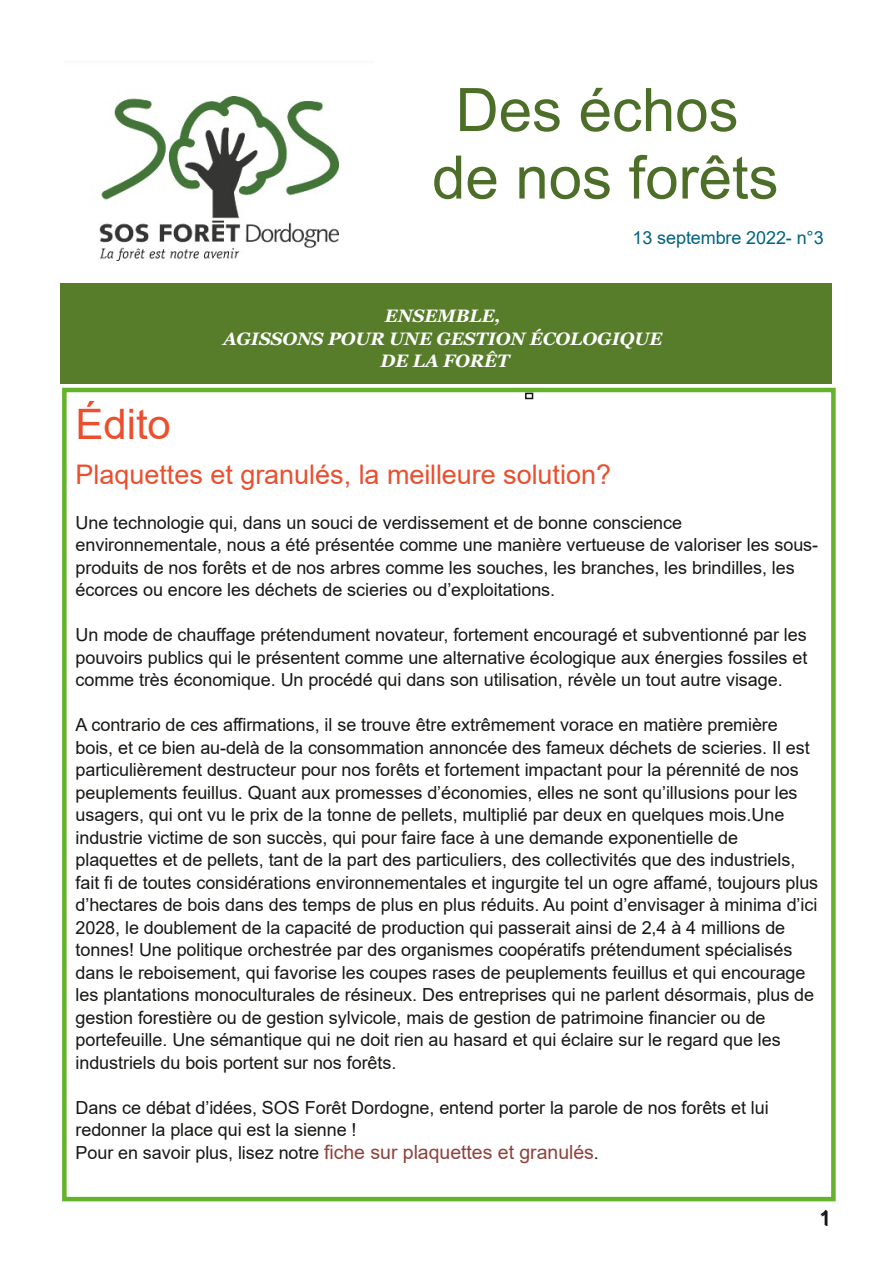
<style>
.page{position:relative;width:893px;height:1263px;background:#fff}
.page>*{position:absolute;margin:0;border:0;box-sizing:border-box;transform-origin:0 0}
.t1{font:60px/67.5px "Arial";color:#4c6e28;text-align:center}
.t2{font:42px "Arial";color:#ea4f2e}
.t3{font:27px "Arial";color:#ea4f2e}
.t4{font:21px "Arial";color:#181715}
.t5{font:18px/22.5px "Arial";letter-spacing:-.005em;color:#181715}
.t6{font:italic 700 18px/22.5px "Georgia";color:#fff;text-align:center}
.t7{font:18px "Arial";letter-spacing:-.005em;color:#006380}
.s1{font-size:19.5px;color:#8f413b}
</style>
<div class="page">
<img style="left:99px;top:95px;width:241px;height:166px">
<div style="left:60px;top:283px;width:771px;height:101px;background:#577d2b"></div>
<div style="left:62px;top:388px;width:774px;height:813px;border:4px solid #64b32b"></div>
<div style="left:525px;top:393px;width:8px;height:6px;border:2px solid #181715"></div>
<h1 class="t1" style="left:432px;top:76px;width:348px">Des échos de nos forêts</h1>
<p class="t7" style="left:632px;top:227px;width:193px">13 septembre 2022- n°3</p>
<p class="t6" style="left:223px;top:304px;width:441px">ENSEMBLE,<br>AGISSONS POUR UNE GESTION ÉCOLOGIQUE<br>DE LA FORÊT</p>
<h2 class="t2" style="left:76px;top:401px;width:97px">Édito</h2>
<h3 class="t3" style="left:76px;top:459px;width:537px">Plaquettes et granulés, la meilleure solution?</h3>
<p class="t5" style="left:76px;top:511px;width:744px">Une technologie qui, dans un souci de verdissement et de bonne conscience environnementale, nous a été présentée comme une manière vertueuse de valoriser les sous&shy;produits de nos forêts et de nos arbres comme les souches, les branches, les brindilles, les écorces ou encore les déchets de scieries ou d’exploitations.</p>
<p class="t5" style="left:76px;top:624px;width:733px;text-align:justify">Un mode de chauffage prétendument novateur, fortement encouragé et subventionné par les pouvoirs publics qui le présentent comme une alternative écologique aux énergies fossiles et comme très économique. Un procédé qui dans son utilisation, révèle un tout autre visage.</p>
<p class="t5" style="left:76px;top:714px;width:744px">A contrario de ces affirmations, il se trouve être extrêmement vorace en matière première bois, et ce bien au-delà de la consommation annoncée des fameux déchets de scieries. Il est particulièrement destructeur pour nos forêts et fortement impactant pour la pérennité de nos peuplements feuillus. Quant aux promesses d’économies, elles ne sont qu’illusions pour les usagers, qui ont vu le prix de la tonne de pellets, multiplié par deux en quelques mois.Une industrie victime de son succès, qui pour faire face à une demande exponentielle de plaquettes et de pellets, tant de la part des particuliers, des collectivités que des industriels, fait fi de toutes considérations environnementales et ingurgite tel un ogre affamé, toujours plus d’hectares de bois dans des temps de plus en plus réduits. Au point d’envisager à minima d’ici 2028, le doublement de la capacité de production qui passerait ainsi de 2,4 à 4 millions de tonnes! Une politique orchestrée par des organismes coopératifs prétendument spécialisés dans le reboisement, qui favorise les coupes rases de peuplements feuillus et qui encourage les plantations monoculturales de résineux. Des entreprises qui ne parlent désormais, plus de gestion forestière ou de gestion sylvicole, mais de gestion de patrimoine financier ou de portefeuille. Une sémantique qui ne doit rien au hasard et qui éclaire sur le regard que les industriels du bois portent sur nos forêts.</p>
<p class="t5" style="left:76px;top:1096px;width:695px">Dans ce débat d’idées, SOS Forêt Dordogne, entend porter la parole de nos forêts et lui redonner la place qui est la sienne !<br>Pour en savoir plus, lisez notre <span class="s1">fiche sur plaquettes et granulés</span>.</p>
<p class="t4" style="left:820px;top:1207px;width:13px">1</p>
</div>
